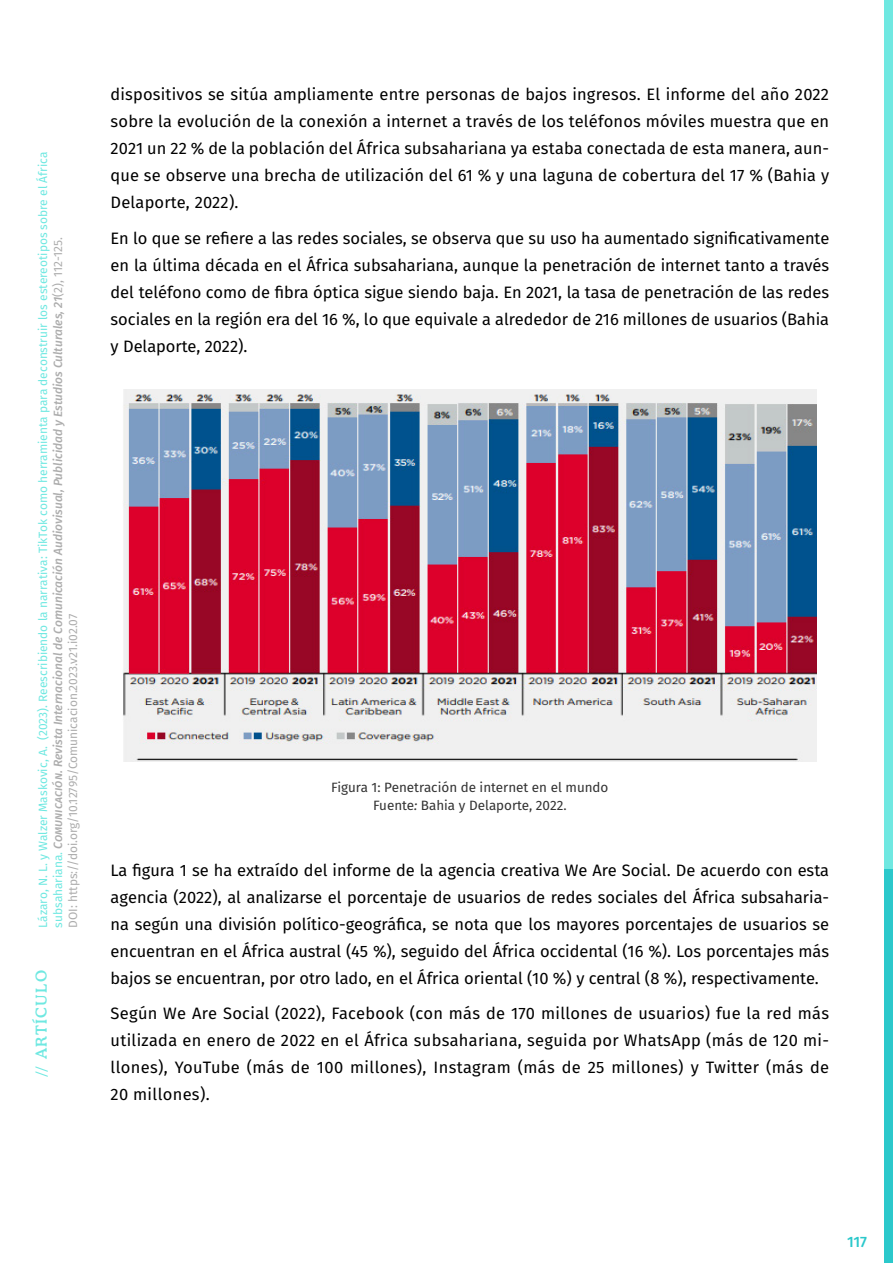
<style>
.page{position:relative;width:893px;height:1263px;background:#fff}
.page>*{position:absolute;margin:0;border:0;box-sizing:border-box;transform-origin:0 0}
.Cuerpo{font:16.5px/27px "Fira Sans";color:#000;text-align:justify}
.t1{font:500 15px "Cooper BT";letter-spacing:.1em;color:#6fe8e1}
.t2{font:500 15px "Fira Sans";color:#2bc8cb}
.Pie_de_fotos{font:13.5px/18px "Fira Sans";color:#333;text-align:center}
.t3{font:12px/15px "Fira Sans";color:#6fe8e1}
.s1{font-weight:500;font-style:italic;color:#adadad}
.s2{color:#adadad}
.s3{font-style:italic}
</style>
<div class="page">
<div style="left:884px;top:868px;width:9px;height:395px;background:#2bc8cb"></div>
<div style="left:884px;top:0;width:9px;height:868px;background:#6fe8e1"></div>
<img style="left:123px;top:389px;width:694px;height:373px">
<p class="t3" style="left:35px;top:927px;width:777px;rotate:-90deg">Lázaro, N. L. y Walzer Maskovic, A. (2023). Reescribiendo la narrativa: TikTok como herramienta para deconstruir los estereotipos sobre el África subsahariana. <span class="s1">Comunicación. Revista Internacional de Comunicación Audiovisual, Publicidad y Estudios Culturales, 21</span><span class="s2">(2), 112-125.<br>DOI: https://doi.org/10.12795/Comunicacion.2023.v21.i02.07</span></p>
<p class="t1" style="left:32px;top:1076px;width:108px;rotate:-90deg">// ARTÍCULO</p>
<p class="Cuerpo" style="left:111px;top:81px;width:720px">dispositivos se sitúa ampliamente entre personas de bajos ingresos. El informe del año 2022 sobre la evolución de la conexión a internet a través de los teléfonos móviles muestra que en 2021 un 22 % de la población del África subsahariana ya estaba conectada de esta manera, aun&shy;que se observe una brecha de utilización del 61 % y una laguna de cobertura del 17 % (Bahia y Delaporte, 2022).</p>
<p class="Cuerpo" style="left:111px;top:224px;width:720px">En lo que se refiere a las redes sociales, se observa que su uso ha aumentado significativamente en la última década en el África subsahariana, aunque la penetración de internet tanto a través del teléfono como de fibra óptica sigue siendo baja. En 2021, la tasa de penetración de las redes sociales en la región era del 16 %, lo que equivale a alrededor de 216 millones de usuarios (Bahia y Delaporte, 2022).</p>
<p class="Pie_de_fotos" style="left:331px;top:778px;width:279px">Figura 1: Penetración de internet en el mundo<br>Fuente<span class="s3">:</span> Bahia y Delaporte, 2022.</p>
<p class="Cuerpo" style="left:111px;top:856px;width:720px">La figura 1 se ha extraído del informe de la agencia creativa We Are Social. De acuerdo con esta agencia (2022), al analizarse el porcentaje de usuarios de redes sociales del África subsaharia&shy;na según una división político-geográfica, se nota que los mayores porcentajes de usuarios se encuentran en el África austral (45 %), seguido del África occidental (16 %). Los porcentajes más bajos se encuentran, por otro lado, en el África oriental (10 %) y central (8 %), respectivamente.</p>
<p class="Cuerpo" style="left:111px;top:999px;width:720px">Según We Are Social (2022), Facebook (con más de 170 millones de usuarios) fue la red más utilizada en enero de 2022 en el África subsahariana, seguida por WhatsApp (más de 120 mi&shy;llones), YouTube (más de 100 millones), Instagram (más de 25 millones) y Twitter (más de 20 millones).</p>
<p class="t2" style="left:847px;top:1230px;width:22px">117</p>
</div>
